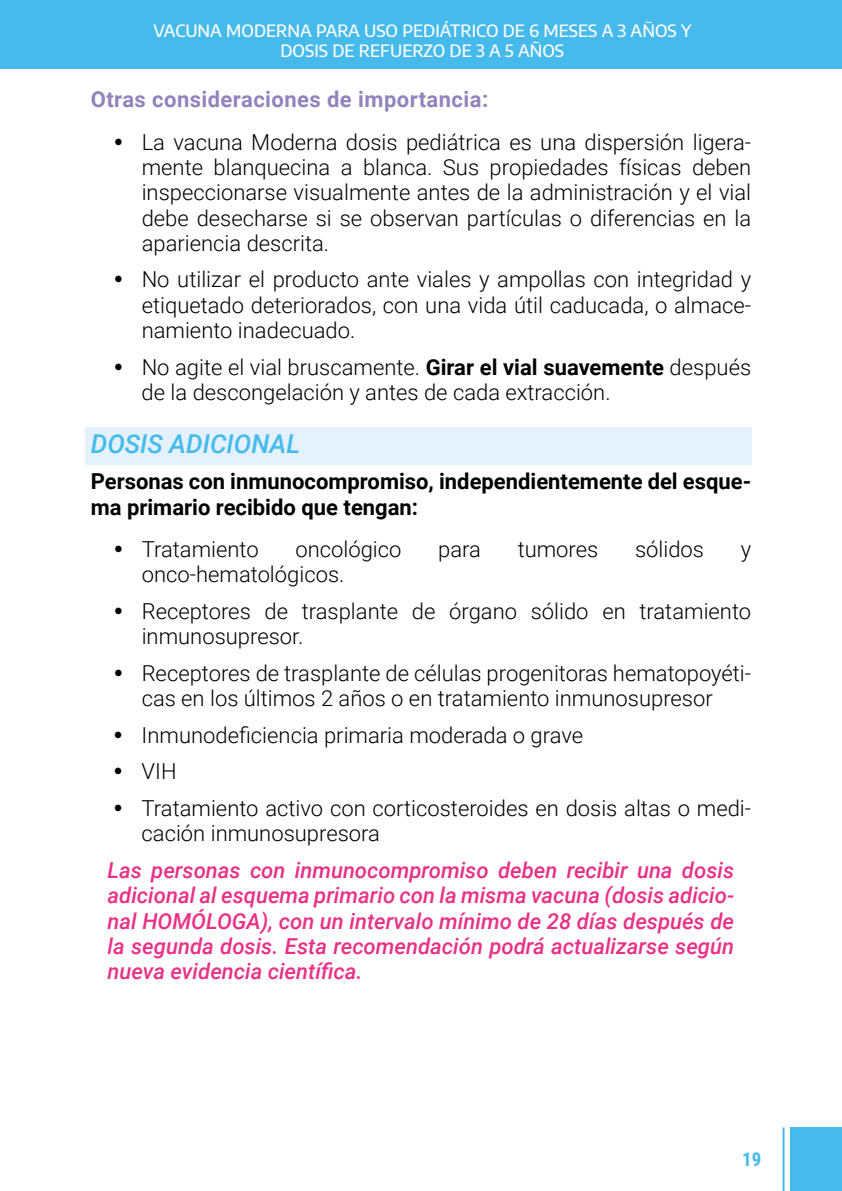
<style>
.page{position:relative;width:842px;height:1191px;background:#fff}
.page>*{position:absolute;margin:0;border:0;box-sizing:border-box;transform-origin:0 0}
.t1{font:italic 500 26px "Roboto";color:#47baec}
.t2{font:300 22px/25.2px "Roboto";color:#000}
.t3{font:italic 500 22px/25.2px "Roboto";color:#e83186;text-align:justify}
.t4{font:700 22px/25.2px "Roboto";color:#000}
.t5{font:700 22px "Roboto";letter-spacing:.02em;color:#9283bd}
.t6{font:700 19px "Roboto Condensed";color:#47baec}
.t7{font:500 17px/20.4px "Encode Sans";color:#fff;text-align:center}
.s1{font-weight:700}
</style>
<div class="page">
<div style="left:0;top:0;width:842px;height:68px;background:#47baec"></div>
<div style="left:790px;top:1127px;width:52px;height:64px;background:#47baec"></div>
<hr style="left:782px;top:1127px;width:2px;height:64px;background:#47baec">
<div style="left:85px;top:427px;width:666px;height:38px;background:#e4f2fd"></div>
<p class="t7" style="left:153px;top:19px;width:539px">VACUNA MODERNA PARA USO PEDIÁTRICO DE 6 MESES A 3 AÑOS Y<br>DOSIS DE REFUERZO DE 3 A 5 AÑOS</p>
<p class="t5" style="left:91px;top:84px;width:399px">Otras consideraciones de importancia:</p>
<p class="t2" style="left:142px;top:128px;width:611px;text-align:justify">La vacuna Moderna dosis pediátrica es una dispersión ligera&shy;mente blanquecina a blanca. Sus propiedades físicas deben inspeccionarse visualmente antes de la administración y el vial debe desecharse si se observan partículas o diferencias en la apariencia descrita.</p>
<p class="t2" style="left:142px;top:266px;width:611px;text-align:justify">No utilizar el producto ante viales y ampollas con integridad y etiquetado deteriorados, con una vida útil caducada, o almace&shy;namiento inadecuado.</p>
<p class="t2" style="left:142px;top:353px;width:611px">No agite el vial bruscamente. <span class="s1">Girar el vial suavemente</span> después de la descongelación y antes de cada extracción.</p>
<p class="t1" style="left:91px;top:425px;width:211px">DOSIS ADICIONAL</p>
<p class="t4" style="left:91px;top:468px;width:662px">Personas con inmunocompromiso, independientemente del esque&shy;ma primario recibido que tengan:</p>
<p class="t2" style="left:142px;top:535px;width:118px">Tratamiento</p>
<p class="t2" style="left:295px;top:535px;width:108px">oncológico</p>
<p class="t2" style="left:438px;top:535px;width:44px">para</p>
<p class="t2" style="left:518px;top:535px;width:82px">tumores</p>
<p class="t2" style="left:635px;top:535px;width:70px">sólidos</p>
<p class="t2" style="left:741px;top:535px;width:12px">y</p>
<p class="t2" style="left:142px;top:555px;width:611px;line-height:36.6px">onco-hematológicos.<br>Receptores de trasplante de órgano sólido en tratamiento</p>
<p class="t2" style="left:142px;top:617px;width:611px;line-height:36.6px">inmunosupresor.<br>Receptores de trasplante de células progenitoras hematopoyéti-</p>
<p class="t2" style="left:142px;top:679px;width:611px;line-height:36.6px">cas en los últimos 2 años o en tratamiento inmunosupresor Inmunodeficiencia primaria moderada o grave<br>VIH<br>Tratamiento activo con corticosteroides en dosis altas o medi-</p>
<p class="t2" style="left:142px;top:820px;width:240px">cación inmunosupresora</p>
<p class="t3" style="left:108px;top:856px;width:628px">Las personas con inmunocompromiso deben recibir una dosis adicional al esquema primario con la misma vacuna (dosis adicio&shy;nal HOMÓLOGA), con un intervalo mínimo de 28 días después de la segunda dosis. Esta recomendación podrá actualizarse según nueva evidencia científica.</p>
<p class="t6" style="left:742px;top:1146px;width:21px">19</p>
</div>
